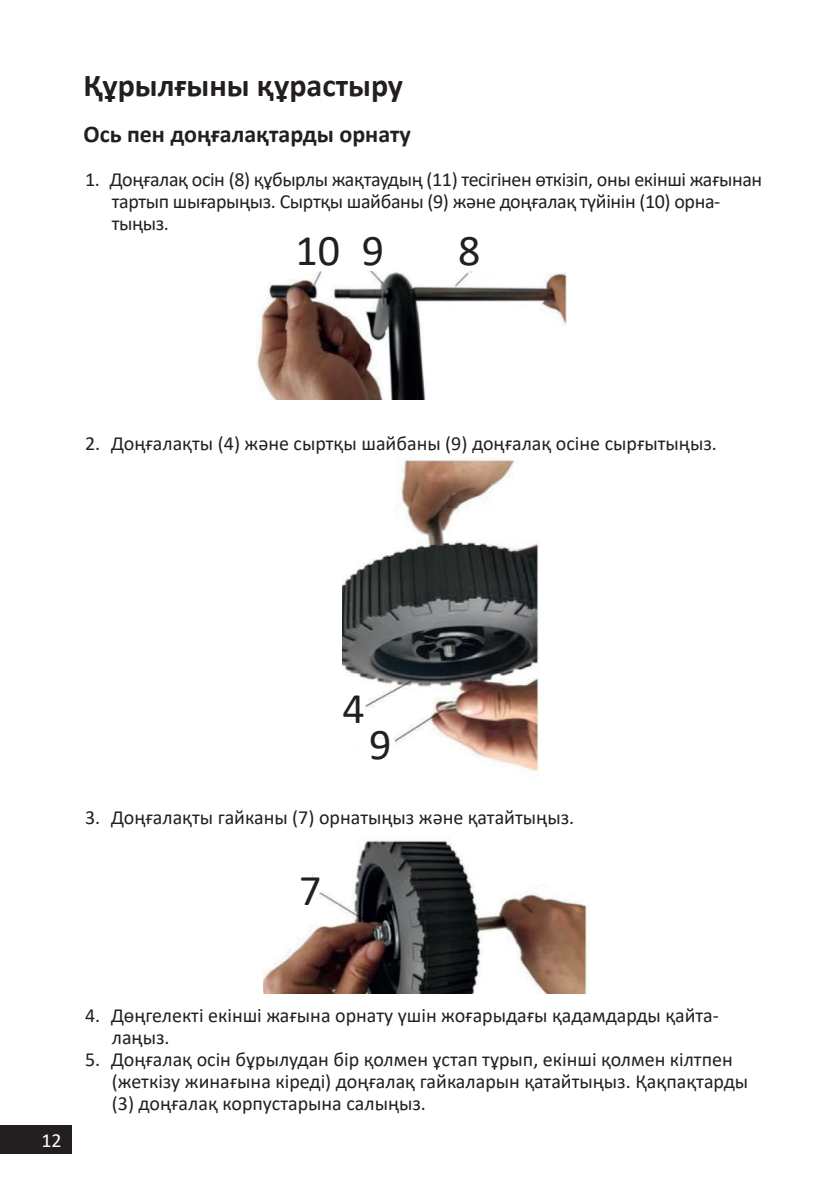
<style>
.page{position:relative;width:840px;height:1191px;background:#fff}
.page>*{position:absolute;margin:0;border:0;box-sizing:border-box;transform-origin:0 0}
.цифры_на_схемах{font:44px "Calibri";color:#231f20}
.Заголовок_16{font:700 32px "Calibri";color:#231f20}
.Заголовок_12{font:700 24px "Calibri";color:#231f20}
.t1{font:20px/22px "Calibri";color:#231f20}
.t2{font:20px/22px "Calibri";letter-spacing:-.02em;color:#231f20}
.t3{font:20px "Calibri";color:#fff}
</style>
<div class="page">
<div style="left:0;top:1125px;width:72px;height:29px;background:#231f20"></div>
<img style="left:342px;top:458px;width:196px;height:314px">
<div style="left:338px;top:702px;width:26px;height:30px;background:#fff"></div>
<div style="left:369px;top:739px;width:25px;height:25px;background:#fff"></div>
<img style="left:257px;top:271px;width:309px;height:128px">
<div style="left:466px;top:369px;width:105px;height:38px;background:#fff"></div>
<img style="left:263px;top:840px;width:325px;height:153px">
<div style="left:494px;top:838px;width:94px;height:46px;background:#fff"></div>
<div style="left:270px;top:861px;width:41px;height:37px;background:#fff"></div>
<p class="Заголовок_16" style="left:83px;top:63px;width:321px">Құрылғыны құрастыру</p>
<p class="Заголовок_12" style="left:83px;top:117px;width:329px">Ось пен доңғалақтарды орнату</p>
<p class="t2" style="left:112px;top:168px;width:651px;text-indent:-27px">1. Доңғалақ осін (8) құбырлы жақтаудың (11) тесігінен өткізіп, оны екінші жағынан тартып шығарыңыз. Сыртқы шайбаны (9) және доңғалақ түйінін (10) орна&shy;тыңыз.</p>
<p class="цифры_на_схемах" style="left:295px;top:219px;width:46px">10</p>
<p class="цифры_на_схемах" style="left:361px;top:219px;width:24px">9</p>
<p class="цифры_на_схемах" style="left:457px;top:219px;width:24px">8</p>
<p class="t1" style="left:85px;top:432px;width:633px">2. Доңғалақты (4) және сыртқы шайбаны (9) доңғалақ осіне сырғытыңыз.</p>
<p class="цифры_на_схемах" style="left:342px;top:677px;width:24px">4</p>
<p class="цифры_на_схемах" style="left:369px;top:714px;width:24px">9</p>
<p class="t1" style="left:85px;top:806px;width:490px">3. Доңғалақты гайканы (7) орнатыңыз және қатайтыңыз.</p>
<p class="цифры_на_схемах" style="left:299px;top:860px;width:24px">7</p>
<p class="t3" style="left:41px;top:1127px;width:22px">12</p>
<p class="t1" style="left:112px;top:1004px;width:608px;text-indent:-27px">4. Дөңгелекті екінші жағына орнату үшін жоғарыдағы қадамдарды қайта&shy;лаңыз.</p>
<p class="t1" style="left:112px;top:1048px;width:637px;text-indent:-27px">5. Доңғалақ осін бұрылудан бір қолмен ұстап тұрып, екінші қолмен кілтпен (жеткізу жинағына кіреді) доңғалақ гайкаларын қатайтыңыз. Қақпақтарды (3) доңғалақ корпустарына салыңыз.</p>
</div>
